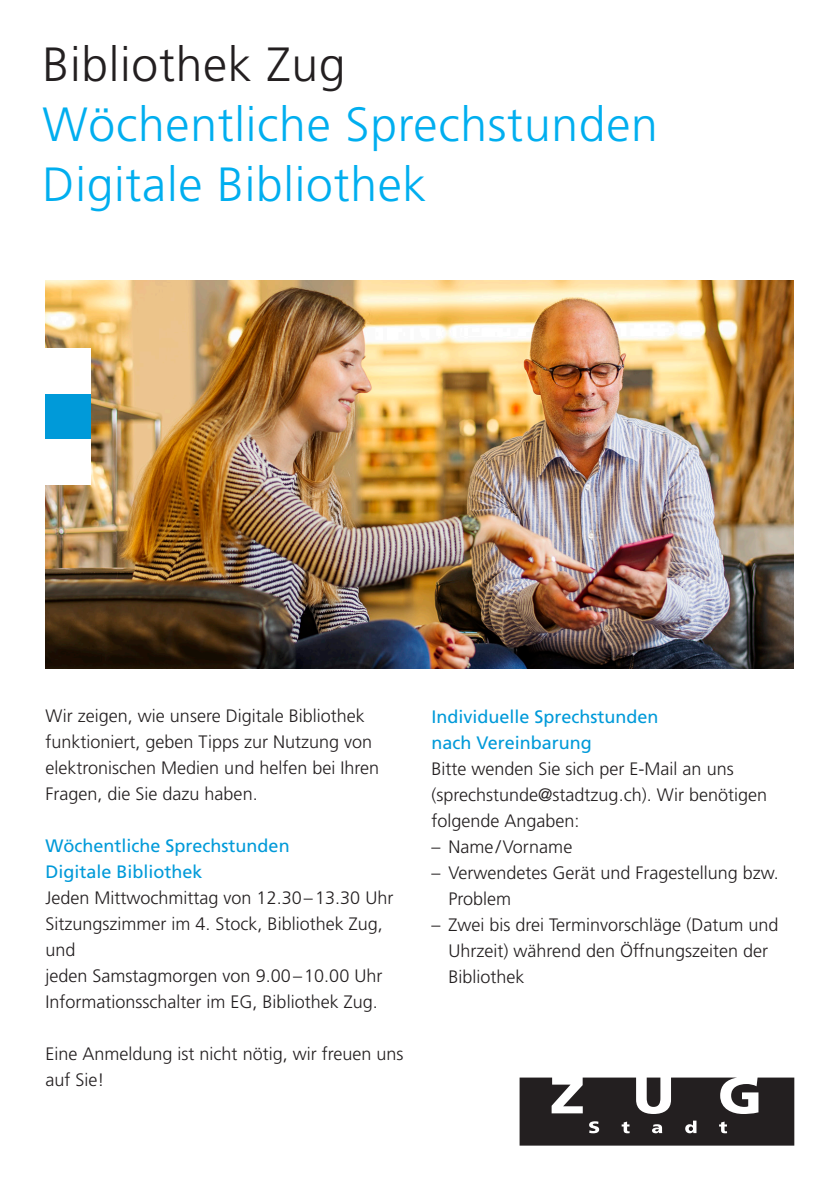
<style>
.page{position:relative;width:840px;height:1191px;background:#fff}
.page>*{position:absolute;margin:0;border:0;box-sizing:border-box;transform-origin:0 0}
.t1{font:300 48px/60px "Frutiger";letter-spacing:.015em;color:#00aeef}
.t2{font:300 48px "Frutiger";letter-spacing:.015em;color:#231f20}
.t3{font:300 18px/26px "Frutiger";color:#231f20}
.t4{font:18px/26px "Frutiger";color:#009ad9}
</style>
<div class="page">
<img style="left:45px;top:281px;width:747px;height:387px">
<svg style="left:519px;top:1077px;width:274px;height:68px;background:#454142"></svg>
<div style="left:45px;top:394px;width:46px;height:45px;background:#009ad9"></div>
<div style="left:45px;top:349px;width:46px;height:45px;background:#fff"></div>
<div style="left:45px;top:439px;width:46px;height:46px;background:#fff"></div>
<h1 class="t2" style="left:43px;top:38px;width:304px">Bibliothek Zug</h1>
<h1 class="t1" style="left:43px;top:95px;width:616px">Wöchentliche Sprechstunden<br>Digitale Bibliothek</h1>
<p class="t3" style="left:45px;top:703px;width:335px">Wir zeigen, wie unsere Digitale Bibliothek funktioniert, geben Tipps zur Nutzung von elektronischen Medien und helfen bei Ihren Fragen, die Sie dazu haben.</p>
<p class="t4" style="left:45px;top:833px;width:246px">Wöchentliche Sprechstunden<br>Digitale Bibliothek</p>
<p class="t3" style="left:45px;top:885px;width:349px">Jeden Mittwochmittag von 12.30–13.30 Uhr Sitzungszimmer im 4. Stock, Bibliothek Zug, und<br>jeden Samstagmorgen von 9.00–10.00 Uhr Informationsschalter im EG, Bibliothek Zug.</p>
<p class="t3" style="left:45px;top:1041px;width:359px">Eine Anmeldung ist nicht nötig, wir freuen uns auf Sie!</p>
<p class="t4" style="left:431px;top:703px;width:229px">Individuelle Sprechstunden nach Vereinbarung</p>
<p class="t3" style="left:431px;top:756px;width:337px">Bitte wenden Sie sich per E-Mail an uns (sprechstunde@stadtzug.ch). Wir benötigen folgende Angaben:</p>
<p class="t3" style="left:431px;top:834px;width:142px">– Name/Vorname</p>
<p class="t3" style="left:448px;top:860px;width:332px;text-indent:-17px">– Verwendetes Gerät und Fragestellung bzw.<br>Problem</p>
<p class="t3" style="left:448px;top:912px;width:331px;text-indent:-17px">– Zwei bis drei Terminvorschläge (Datum und<br>Uhrzeit) während den Öffnungszeiten der<br>Bibliothek</p>
</div>
